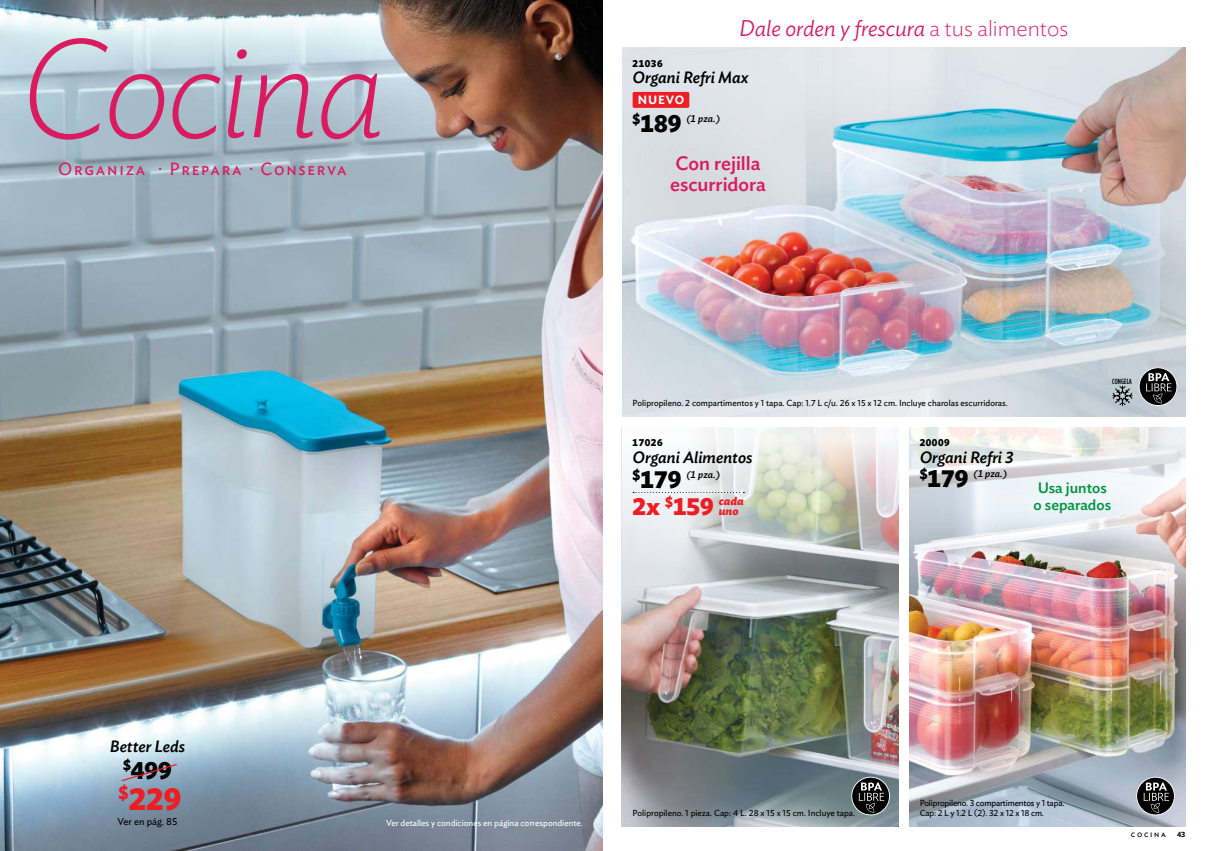
<style>
.page{position:relative;width:1205px;height:851px;background:#fff}
.page>*{position:absolute;margin:0;border:0;box-sizing:border-box;transform-origin:0 0}
.t1{font:italic 200 137.5px "Ideal Sans";letter-spacing:-.025em;color:#da1b60}
.t2{font:700 31.25px "Ideal Sans";color:#ed1d24}
.t3{font:700 24.38px "Ideal Sans";color:#000}
.t4{font:700 24.38px "Ideal Sans";color:#ed1d24}
.t5{font:italic 300 22.5px "Ideal Sans";color:#da1b60}
.t6{font:500 19.38px/21.9px "Ideal Sans";color:#da1b60}
.t7{font:17.5px "Ideal Sans";letter-spacing:.1em;color:#da1b60}
.t8{font:italic 500 16.25px "Ideal Sans";color:#000}
.t9{font:500 15px/17.5px "Ideal Sans";color:#03953f}
.t10{font:600 11.88px "Ideal Sans";letter-spacing:.075em;color:#fff}
.t11{font:italic 700 11.25px "Ideal Sans";color:#ed1d24}
.t12{font:italic 500 10px "Ideal Sans";color:#000}
.t13{font:700 10px "Ideal Sans";letter-spacing:.05em;color:#000}
.t14{font:10px "Ideal Sans";color:#000}
.t15{font:8.75px "Ideal Sans";color:#000}
.t16{font:8.75px/10px "Ideal Sans";letter-spacing:-.02em;color:#000}
.t17{font:8.75px "Ideal Sans";color:#fff}
.t18{font:500 7.5px "Gotham Condensed";color:#000}
.t19{font:600 7.5px "Ideal Sans";color:#000}
.s1{font-weight:200;font-style:normal}
</style>
<div class="page">
<img style="left:622px;top:48px;width:563px;height:368px">
<div style="left:632px;top:92px;width:57px;height:16px;background:#ed1d24;border-radius:2px"></div>
<svg style="left:1112px;top:367px;width:65px;height:39px"></svg>
<img style="left:0;top:0;width:602px;height:850px">
<svg style="left:120px;top:762px;width:58px;height:20px"></svg>
<img style="left:909px;top:614px;width:276px;height:212px">
<img style="left:909px;top:427px;width:276px;height:187px">
<svg style="left:1136px;top:776px;width:39px;height:39px"></svg>
<img style="left:622px;top:625px;width:276px;height:201px">
<svg style="left:622px;top:427px;width:276px;height:198px"></svg>
<svg style="left:633px;top:492px;width:111px;height:1px"></svg>
<svg style="left:851px;top:776px;width:39px;height:39px"></svg>
<h1 class="t1" style="left:20px;top:-17px;width:367px">Cocina</h1>
<h3 class="t7" style="left:58px;top:155px;width:290px">Organiza · Prepara · Conserva</h3>
<h3 class="t5" style="left:739px;top:11px;width:331px">Dale orden y frescura <span class="s1">a tus alimentos</span></h3>
<p class="t13" style="left:632px;top:55px;width:31px">21036</p>
<h3 class="t8" style="left:632px;top:65px;width:117px">Organi Refri Max</h3>
<h3 class="t10" style="left:638px;top:91px;width:48px">NUEVO</h3>
<h3 class="t3" style="left:632px;top:104px;width:50px"><sup>$</sup>189</h3>
<p class="t12" style="left:686px;top:111px;width:35px">(1 pza.)</p>
<h3 class="t6" style="left:670px;top:150px;width:97px">Con rejilla escurridora</h3>
<p class="t15" style="left:632px;top:396px;width:377px">Polipropileno. 2 compartimentos y 1 tapa. Cap: 1.7 L c/u. 26 x 15 x 12 cm. Incluye charolas escurridoras.</p>
<p class="t13" style="left:632px;top:434px;width:31px">17026</p>
<h3 class="t8" style="left:632px;top:444px;width:121px">Organi Alimentos</h3>
<h3 class="t3" style="left:632px;top:459px;width:50px"><sup>$</sup>179</h3>
<p class="t12" style="left:686px;top:466px;width:35px">(1 pza.)</p>
<h3 class="t4" style="left:632px;top:487px;width:113px">2x <sup>$</sup>159 <sup>cada</sup></h3>
<p class="t11" style="left:719px;top:502px;width:21px">uno</p>
<p class="t13" style="left:919px;top:434px;width:31px">20009</p>
<h3 class="t8" style="left:919px;top:444px;width:96px">Organi Refri 3</h3>
<h3 class="t3" style="left:919px;top:459px;width:50px"><sup>$</sup>179</h3>
<p class="t12" style="left:973px;top:466px;width:35px">(1 pza.)</p>
<p class="t18" style="left:1112px;top:377px;width:21px">CONGELA</p>
<h3 class="t9" style="left:1033px;top:477px;width:79px">Usa juntos o separados</h3>
<h3 class="t8" style="left:110px;top:733px;width:77px">Better Leds</h3>
<h3 class="t3" style="left:123px;top:750px;width:50px"><sup>$</sup>499</h3>
<h2 class="t2" style="left:119px;top:773px;width:64px"><sup>$</sup>229</h2>
<p class="t14" style="left:118px;top:813px;width:61px">Ver en pág. 85</p>
<p class="t17" style="left:386px;top:816px;width:198px">Ver detalles y condiciones en página correspondiente.</p>
<p class="t15" style="left:632px;top:805px;width:224px">Polipropileno. 1 pieza. Cap: 4 L. 28 x 15 x 15 cm. Incluye tapa.</p>
<p class="t16" style="left:919px;top:796px;width:146px">Polipropileno. 3 compartimentos y 1 tapa.<br>Cap: 2 L y 1.2 L (2). 32 x 12 x 18 cm.</p>
<p class="t15" style="left:1131px;top:827px;width:37px">cocina</p>
<p class="t19" style="left:1177px;top:828px;width:10px">43</p>
</div>
